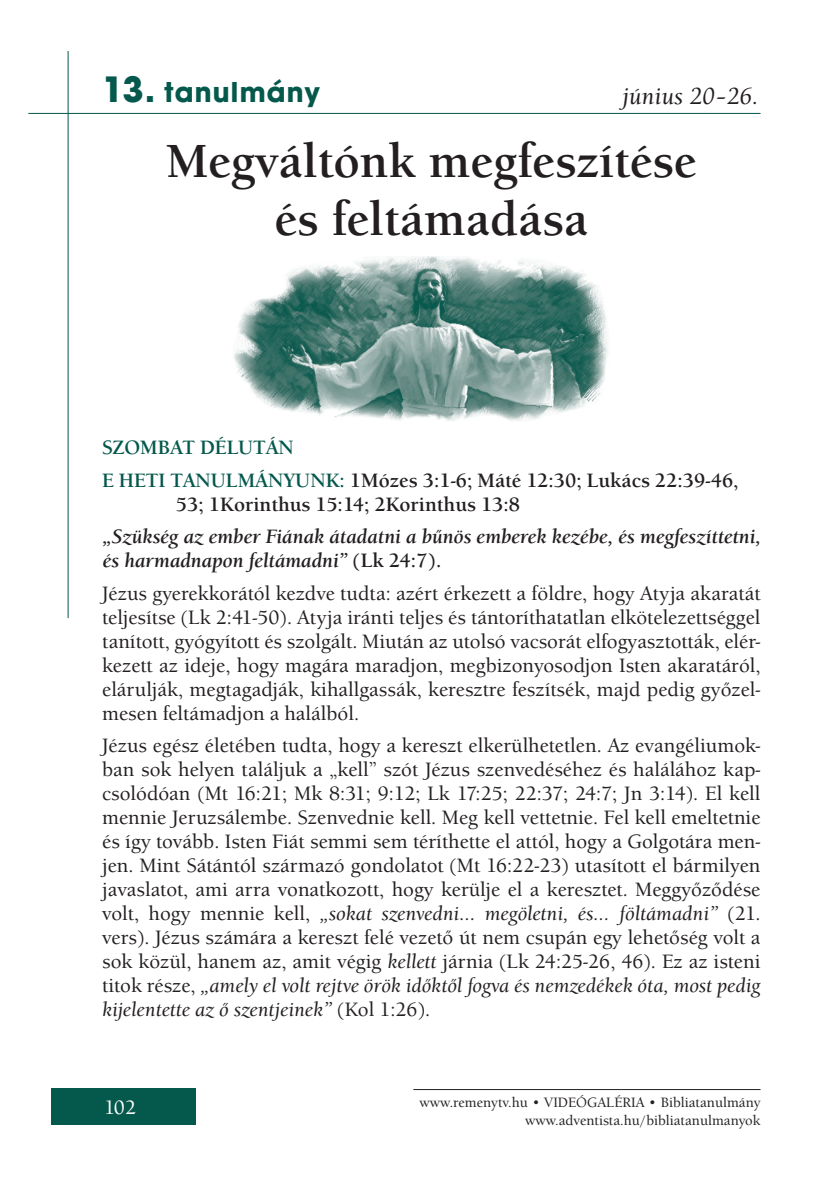
<style>
.page{position:relative;width:840px;height:1191px;background:#fff}
.page>*{position:absolute;margin:0;border:0;box-sizing:border-box;transform-origin:0 0}
.t1{font:700 48px/57.6px "Berkeley Old Sty Itc TEE";color:#231f20;text-align:center}
.t2{font:700 30px "Avant Gar Got Itc TEE";letter-spacing:.04em;color:#05584c}
.t3{font:italic 500 24px "Berkeley Old Sty Itc TEE";color:#231f20}
.t4{font:500 20px/24px "Berkeley Old Sty Itc TEE";color:#231f20;text-align:justify}
.t5{font:700 20px/32.4px "Berkeley Old Sty Itc TEE";color:#231f20}
.t6{font:italic 700 20px/24px "Berkeley Old Sty Itc TEE";color:#231f20}
.t7{font:500 20px "Berkeley Old Sty Itc TEE";color:#fff}
.t8{font:500 14px/18px "Berkeley Old Sty Itc TEE";color:#231f20;text-align:right}
.s1{font-size:38px}
.s2{color:#05584c}
.s3{font-style:normal}
.s4{font-style:italic}
</style>
<div class="page">
<div style="left:51px;top:1089px;width:145px;height:36px;background:#05584c"></div>
<hr style="left:28px;top:113px;width:732px;height:1px;background:#05584c">
<hr style="left:68px;top:51px;width:1px;height:567px;background:#05584c">
<img style="left:234px;top:257px;width:375px;height:164px">
<hr style="left:413px;top:1089px;width:347px;height:1px;background:#231f20">
<h2 class="t2" style="left:102px;top:74px;width:219px"><span class="s1">13.</span> tanulmány</h2>
<p class="t3" style="left:621px;top:82px;width:138px">június 20–26.</p>
<h1 class="t1" style="left:166px;top:133px;width:531px">Megváltónk megfeszítése és feltámadása</h1>
<p class="t5" style="left:102px;top:431px;width:637px"><span class="s2">SZOMBAT DÉLUTÁN<br>e HETI TANULMÁNYUNK:</span> 1Mózes 3:1-6; Máté 12:30; Lukács 22:39-46,</p>
<p class="t5" style="left:176px;top:488px;width:345px">53; 1Korinthus 15:14; 2Korinthus 13:8</p>
<p class="t6" style="left:102px;top:524px;width:659px">„Szükség az ember Fiának átadatni a bűnös emberek kezébe, és megfeszíttetni, és harmadnapon feltámadni” <span class="s3">(Lk 24:7).</span></p>
<p class="t4" style="left:102px;top:581px;width:659px">Jézus gyerekkorától kezdve tudta: azért érkezett a földre, hogy Atyja akaratát teljesítse (Lk 2:41-50). Atyja iránti teljes és tántoríthatatlan elkötelezettséggel tanított, gyógyított és szolgált. Miután az utolsó vacsorát elfogyasztották, elér&shy;kezett az ideje, hogy magára maradjon, megbizonyosodjon Isten akaratáról, elárulják, megtagadják, kihallgassák, keresztre feszítsék, majd pedig győzel&shy;mesen feltámadjon a halálból.</p>
<p class="t4" style="left:102px;top:733px;width:659px">Jézus egész életében tudta, hogy a kereszt elkerülhetetlen. Az evangéliumok&shy;ban sok helyen találjuk a „kell” szót Jézus szenvedéséhez és halálához kap&shy;csolódóan (Mt 16:21; Mk 8:31; 9:12; Lk 17:25; 22:37; 24:7; Jn 3:14). El kell mennie Jeruzsálembe. Szenvednie kell. Meg kell vettetnie. Fel kell emeltetnie és így tovább. Isten Fiát semmi sem téríthette el attól, hogy a Golgotára men&shy;jen. Mint Sátántól származó gondolatot (Mt 16:22-23) utasított el bármilyen javaslatot, ami arra vonatkozott, hogy kerülje el a keresztet. Meggyőződése volt, hogy mennie kell, <span class="s4">„sokat szenvedni… megöletni, és… föltámadni”</span> (21. vers). Jézus számára a kereszt felé vezető út nem csupán egy lehetőség volt a sok közül, hanem az, amit végig <span class="s4">kellett</span> járnia (Lk 24:25-26, 46). Ez az isteni titok része, <span class="s4">„amely el volt rejtve örök időktől fogva és nemzedékek óta, most pedig kijelentette az ő szentjeinek”</span> (Kol 1:26).</p>
<p class="t7" style="left:104px;top:1096px;width:33px">102</p>
<p class="t8" style="left:419px;top:1093px;width:342px">www.remenytv.hu • VIDEÓGALÉRIA • Bibliatanulmány www.adventista.hu/bibliatanulmanyok</p>
</div>
